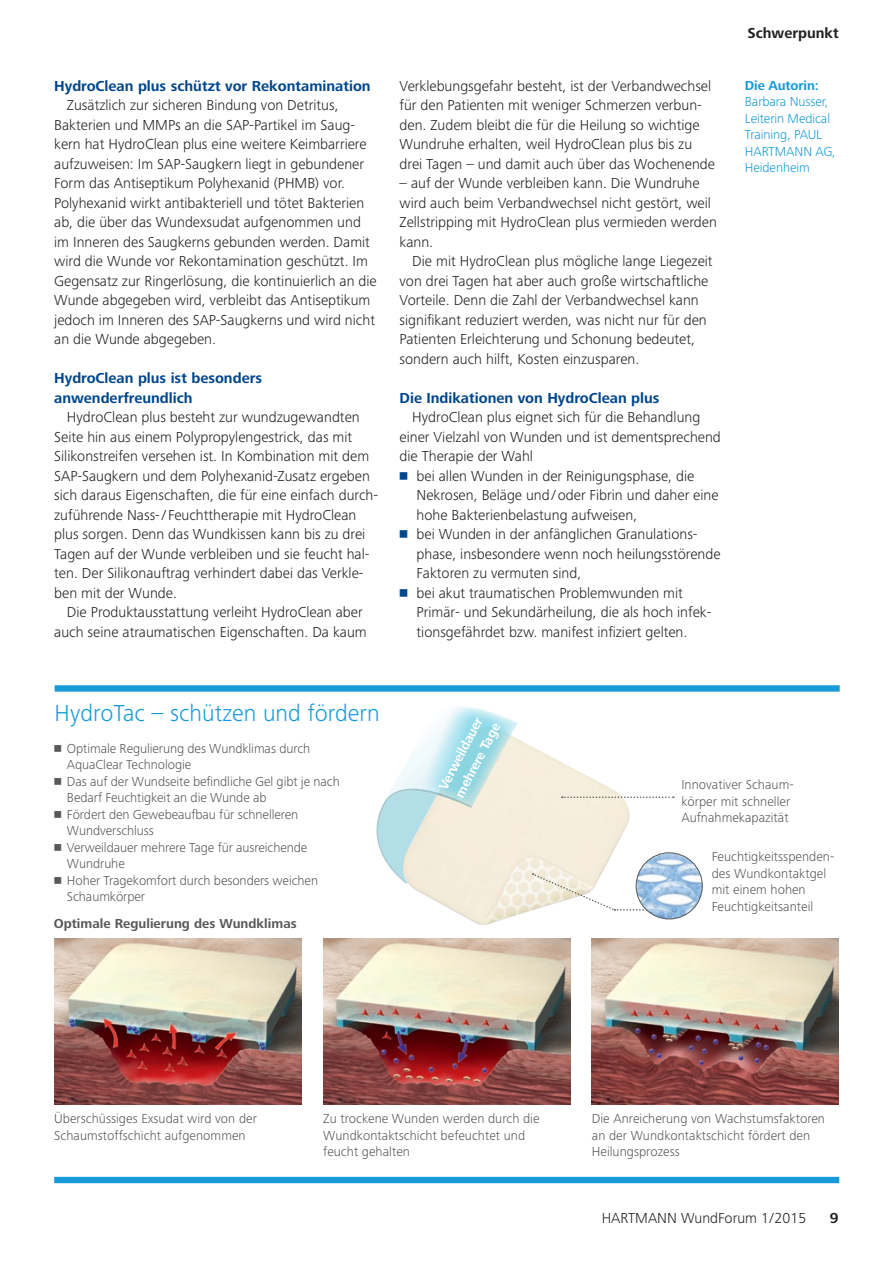
<style>
.page{position:relative;width:893px;height:1263px;background:#fff}
.page>*{position:absolute;margin:0;border:0;box-sizing:border-box;transform-origin:0 0}
.t1{font:300 24px "Frutiger Next LTW1 G";letter-spacing:.005em;color:#169bd8}
.t2{font:300 15px/19.5px "Frutiger Next LTW1 G";color:#231f20}
.t3{font:700 15px/19.5px "Frutiger Next LTW1 G";color:#01468c}
.t4{font:700 15px "Frutiger Next LTW1 G";color:#231f20}
.t5{font:300 13.5px/16.5px "Frutiger Next LTW1 G";letter-spacing:.005em;color:#57585a}
.t6{font:300 13.5px/16.5px "Frutiger Next LTW1 G";letter-spacing:-.005em;color:#169bd8}
.t7{font:700 13.5px "Frutiger Next LTW1 G";letter-spacing:.005em;color:#57585a}
.t8{font:700 13.5px/18.1px "Frutiger Next LTW1 G";color:#fff}
.t9{font:700 13.5px "Frutiger Next LTW1 G";letter-spacing:-.005em;color:#169bd8}
.s1{font-family:"Universal Newswith Comm Pi";font-weight:400;color:#01468c}
.s2{font-family:"Universal Newswith Comm Pi";font-weight:400}
</style>
<div class="page">
<img style="left:405px;top:739px;width:225px;height:186px">
<svg style="left:376px;top:707px;width:142px;height:176px"></svg>
<img style="left:592px;top:939px;width:247px;height:166px">
<img style="left:323px;top:939px;width:248px;height:166px">
<img style="left:55px;top:939px;width:247px;height:166px">
<div style="left:55px;top:685px;width:785px;height:7px;background:#169bd8"></div>
<div style="left:54px;top:1177px;width:785px;height:6px;background:#169bd8"></div>
<svg style="left:562px;top:796px;width:112px;height:2px"></svg>
<svg style="left:533px;top:873px;width:114px;height:38px"></svg>
<img style="left:636px;top:853px;width:66px;height:66px;border-radius:33px">
<div style="left:636px;top:852px;width:67px;height:67px;border:1px solid #57585a;border-radius:50%"></div>
<p class="t3" style="left:54px;top:77px;width:318px">HydroClean plus schützt vor Rekontamination</p>
<p class="t2" style="left:54px;top:96px;width:324px;text-indent:13px">Zusätzlich zur sicheren Bindung von Detritus, Bakterien und MMPs an die SAP-Partikel im Saug&shy;kern hat HydroClean plus eine weitere Keimbarriere aufzuweisen: Im SAP-Saugkern liegt in gebundener Form das Antiseptikum Polyhexanid (PHMB) vor.<br>Polyhexanid wirkt antibakteriell und tötet Bakterien ab, die über das Wundexsudat aufgenommen und im Inneren des Saugkerns gebunden werden. Damit wird die Wunde vor Rekontamination geschützt. Im Gegensatz zur Ringerlösung, die kontinuierlich an die Wunde abgegeben wird, verbleibt das Antiseptikum jedoch im Inneren des SAP-Saugkerns und wird nicht an die Wunde abgegeben.</p>
<p class="t3" style="left:54px;top:369px;width:209px">HydroClean plus ist besonders anwenderfreundlich</p>
<p class="t2" style="left:54px;top:408px;width:325px;text-indent:13px">HydroClean plus besteht zur wundzugewandten Seite hin aus einem Polypropylengestrick, das mit Silikonstreifen versehen ist. In Kombination mit dem SAP-Saugkern und dem Polyhexanid-Zusatz ergeben sich daraus Eigenschaften, die für eine einfach durch&shy;zuführende Nass-/ Feuchttherapie mit HydroClean plus sorgen. Denn das Wundkissen kann bis zu drei Tagen auf der Wunde verbleiben und sie feucht hal&shy;ten. Der Silikonauftrag verhindert dabei das Verkle&shy;ben mit der Wunde.</p>
<p class="t2" style="left:54px;top:603px;width:314px;text-align:center">Die Produktausstattung verleiht HydroClean aber auch seine atraumatischen Eigenschaften. Da kaum</p>
<p class="t2" style="left:400px;top:76px;width:317px">Verklebungsgefahr besteht, ist der Verbandwechsel für den Patienten mit weniger Schmerzen verbun&shy;den. Zudem bleibt die für die Heilung so wichtige Wundruhe erhalten, weil HydroClean plus bis zu drei Tagen – und damit auch über das Wochenende</p>
<p class="t2" style="left:400px;top:174px;width:319px">– auf der Wunde verbleiben kann. Die Wundruhe wird auch beim Verbandwechsel nicht gestört, weil Zellstripping mit HydroClean plus vermieden werden kann.</p>
<p class="t2" style="left:400px;top:252px;width:315px;text-indent:13px">Die mit HydroClean plus mögliche lange Liegezeit von drei Tagen hat aber auch große wirtschaftliche Vorteile. Denn die Zahl der Verbandwechsel kann signifikant reduziert werden, was nicht nur für den Patienten Erleichterung und Schonung bedeutet, sondern auch hilft, Kosten einzusparen.</p>
<p class="t3" style="left:400px;top:389px;width:261px">Die Indikationen von HydroClean plus</p>
<p class="t2" style="left:400px;top:408px;width:323px;text-indent:13px">HydroClean plus eignet sich für die Behandlung einer Vielzahl von Wunden und ist dementsprechend die Therapie der Wahl<br><span class="s1">7</span> bei allen Wunden in der Reinigungsphase, die</p>
<p class="t2" style="left:417px;top:486px;width:304px">Nekrosen, Beläge und/oder Fibrin und daher eine</p>
<p class="t2" style="left:417px;top:505px;width:222px">hohe Bakterienbelastung aufweisen,</p>
<p class="t2" style="left:400px;top:525px;width:300px"><span class="s1">7</span> bei Wunden in der anfänglichen Granulations-</p>
<p class="t2" style="left:417px;top:544px;width:305px">phase, insbesondere wenn noch heilungsstörende</p>
<p class="t2" style="left:417px;top:564px;width:166px">Faktoren zu vermuten sind,</p>
<p class="t2" style="left:400px;top:583px;width:285px"><span class="s1">7</span> bei akut traumatischen Problemwunden mit</p>
<p class="t2" style="left:417px;top:603px;width:295px">Primär- und Sekundärheilung, die als hoch infek-</p>
<p class="t2" style="left:417px;top:622px;width:272px">tionsgefährdet bzw. manifest infiziert gelten.</p>
<p class="t4" style="left:747px;top:25px;width:93px">Schwerpunkt</p>
<p class="t9" style="left:745px;top:78px;width:75px">Die Autorin:</p>
<p class="t6" style="left:745px;top:94px;width:92px">Barbara Nusser,<br>Leiterin Medical<br>Training, PAUL<br>HARTMANN AG,<br>Heidenheim</p>
<h1 class="t1" style="left:55px;top:699px;width:327px">HydroTac – schützen und fördern</h1>
<p class="t5" style="left:54px;top:740px;width:258px"><span class="s2">7</span> Optimale Regulierung des Wundklimas durch</p>
<p class="t5" style="left:67px;top:757px;width:126px">AquaClear Technologie</p>
<p class="t5" style="left:54px;top:773px;width:287px"><span class="s2">7</span> Das auf der Wundseite befindliche Gel gibt je nach</p>
<p class="t5" style="left:67px;top:790px;width:201px">Bedarf Feuchtigkeit an die Wunde ab</p>
<p class="t5" style="left:54px;top:806px;width:246px"><span class="s2">7</span> Fördert den Gewebeaufbau für schnelleren</p>
<p class="t5" style="left:67px;top:823px;width:88px">Wundverschluss</p>
<p class="t5" style="left:54px;top:839px;width:255px"><span class="s2">7</span> Verweildauer mehrere Tage für ausreichende</p>
<p class="t5" style="left:67px;top:856px;width:59px">Wundruhe</p>
<p class="t5" style="left:54px;top:872px;width:265px"><span class="s2">7</span> Hoher Tragekomfort durch besonders weichen</p>
<p class="t5" style="left:67px;top:889px;width:80px">Schaumkörper</p>
<p class="t7" style="left:54px;top:916px;width:245px">Optimale Regulierung des Wundklimas</p>
<p class="t8" style="left:435px;top:785px;width:84px;rotate:-63deg">Verweildauer mehrere Tage</p>
<p class="t5" style="left:681px;top:776px;width:114px">Innovativer Schaum&shy;körper mit schneller<br>Aufnahmekapazität</p>
<p class="t5" style="left:712px;top:849px;width:124px">Feuchtigkeitsspenden&shy;des Wundkontaktgel mit einem hohen<br>Feuchtigkeitsanteil</p>
<p class="t5" style="left:54px;top:1111px;width:204px">Überschüssiges Exsudat wird von der<br>Schaumstoffschicht aufgenommen</p>
<p class="t5" style="left:323px;top:1111px;width:218px">Zu trockene Wunden werden durch die<br>Wundkontaktschicht befeuchtet und feucht gehalten</p>
<p class="t5" style="left:592px;top:1111px;width:235px">Die Anreicherung von Wachstumsfaktoren an der Wundkontaktschicht fördert den<br>Heilungsprozess</p>
<p class="t2" style="left:602px;top:1208px;width:206px">HARTMANN WundForum 1/2015</p>
<p class="t4" style="left:830px;top:1209px;width:10px">9</p>
</div>
